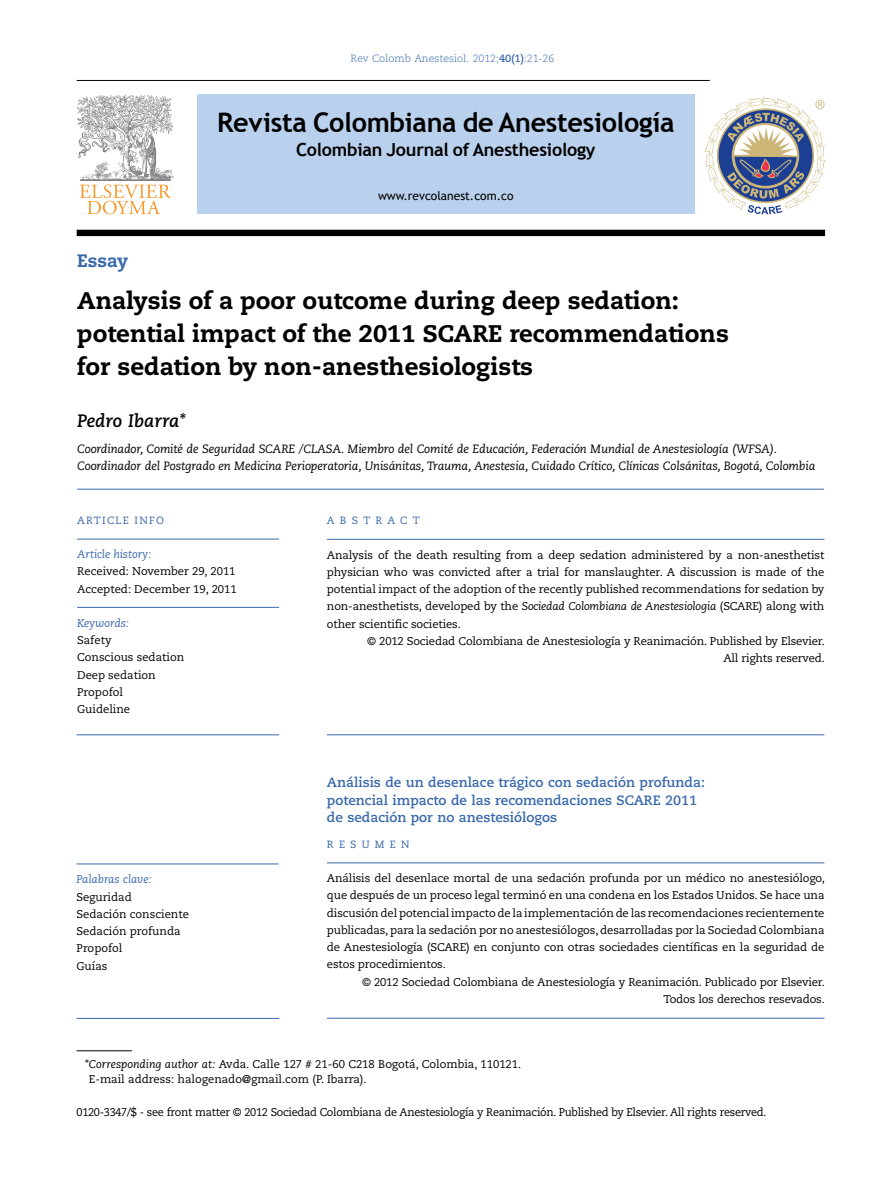
<style>
.page{position:relative;width:893px;height:1191px;background:#fff}
.page>*{position:absolute;margin:0;border:0;box-sizing:border-box;transform-origin:0 0}
.t1{font:700 27px "Trebuchet MS";letter-spacing:-.015em;color:#000}
.t2{font:800 24px/33px "Caecilia LT Std";color:#000}
.t3{font:700 18px "Trebuchet MS";letter-spacing:-.015em;color:#000}
.t4{font:italic 700 18px "Caecilia LT Std";color:#000}
.t5{font:800 18px "Caecilia LT Std";color:#3969ac}
.t6{font:700 13.5px/17.2px "Caecilia LT Std";color:#3969ac}
.t7{font:italic 12px/16.5px "Caecilia LT Std";letter-spacing:-.01em;color:#000}
.t8{font:12px "Trebuchet MS";color:#000}
.t9{font:11.25px/17.2px "Caecilia LT Std";letter-spacing:-.01em;color:#000}
.t10{font:italic 11.25px "Caecilia LT Std";color:#3969ac}
.t11{font:300 10.5px "Caecilia LT Std";color:#3969ac}
.t12{font:10.5px "Caecilia LT Std";letter-spacing:.5em;color:#3969ac}
.t13{font:10.5px "Caecilia LT Std";letter-spacing:.125em;color:#3969ac}
.s1{font-weight:700}
.s2{font-style:italic}
</style>
<div class="page">
<div style="left:77px;top:230px;width:748px;height:6px;background:#000"></div>
<hr style="left:77px;top:80px;width:633px;height:1px;background:#000">
<svg style="left:77px;top:94px;width:97px;height:120px"></svg>
<div style="left:197px;top:95px;width:497px;height:119px;background:#bad1ed"></div>
<svg style="left:704px;top:97px;width:122px;height:117px"></svg>
<hr style="left:77px;top:489px;width:747px;height:1px;background:#3969ac">
<hr style="left:77px;top:539px;width:202px;height:1px;background:#3969ac">
<hr style="left:77px;top:607px;width:202px;height:1px;background:#3969ac">
<hr style="left:327px;top:539px;width:497px;height:1px;background:#3969ac">
<hr style="left:327px;top:734px;width:497px;height:1px;background:#3969ac">
<hr style="left:327px;top:862px;width:497px;height:1px;background:#3969ac">
<hr style="left:327px;top:1017px;width:497px;height:1px;background:#3969ac">
<hr style="left:77px;top:734px;width:202px;height:1px;background:#3969ac">
<hr style="left:77px;top:1050px;width:55px;height:1px;background:#000">
<hr style="left:77px;top:863px;width:202px;height:1px;background:#3969ac">
<hr style="left:77px;top:1018px;width:202px;height:1px;background:#3969ac">
<p class="t11" style="left:351px;top:52px;width:205px">Rev Colomb Anestesiol. 2012;<span class="s1">40(1)</span>:21-26</p>
<h1 class="t1" style="left:217px;top:105px;width:459px">Revista Colombiana de Anestesiología</h1>
<h3 class="t3" style="left:296px;top:139px;width:301px">Colombian Journal of Anesthesiology</h3>
<p class="t8" style="left:378px;top:189px;width:137px">www.revcolanest.com.co</p>
<h3 class="t5" style="left:77px;top:249px;width:53px">Essay</h3>
<h2 class="t2" style="left:77px;top:284px;width:653px">Analysis of a poor outcome during deep sedation: potential impact of the 2011 SCARE recommendations for sedation by non-anesthesiologists</h2>
<h3 class="t4" style="left:77px;top:410px;width:110px">Pedro Ibarra*</h3>
<p class="t7" style="left:77px;top:441px;width:740px">Coordinador, Comité de Seguridad SCARE /CLASA. Miembro del Comité de Educación, Federación Mundial de Anestesiología (WFSA).<br>Coordinador del Postgrado en Medicina Perioperatoria, Unisánitas, Trauma, Anestesia, Cuidado Crítico, Clínicas Colsánitas, Bogotá, Colombia</p>
<p class="t13" style="left:77px;top:514px;width:89px">ARTICLE INFO</p>
<p class="t10" style="left:77px;top:548px;width:76px">Article history:</p>
<p class="t9" style="left:77px;top:563px;width:161px">Received: November 29, 2011<br>Accepted: December 19, 2011</p>
<p class="t10" style="left:77px;top:616px;width:53px">Keywords:</p>
<p class="t9" style="left:77px;top:632px;width:109px">Safety<br>Conscious sedation<br>Deep sedation<br>Propofol<br>Guideline</p>
<p class="t10" style="left:77px;top:873px;width:77px">Palabras clave:</p>
<p class="t9" style="left:77px;top:888px;width:114px">Seguridad<br>Sedación consciente<br>Sedación profunda<br>Propofol<br>Guías</p>
<p class="t12" style="left:327px;top:514px;width:94px">ABSTRACT</p>
<p class="t9" style="left:327px;top:546px;width:499px;text-align:justify">Analysis of the death resulting from a deep sedation administered by a non-anesthetist physician who was convicted after a trial for manslaughter. A discussion is made of the potential impact of the adoption of the recently published recommendations for sedation by non-anesthetists, developed by the <span class="s2">Sociedad Colombiana de Anestesiologia</span> (SCARE) along with other scientific societies.</p>
<p class="t9" style="left:367px;top:632px;width:459px;text-align:right">© 2012 Sociedad Colombiana de Anestesiología y Reanimación. Published by Elsevier.<br>All rights reserved.</p>
<p class="t6" style="left:327px;top:774px;width:380px">Análisis de un desenlace trágico con sedación profunda: potencial impacto de las recomendaciones SCARE 2011 de sedación por no anestesiólogos</p>
<p class="t12" style="left:327px;top:838px;width:84px">RESUMEN</p>
<p class="t9" style="left:327px;top:870px;width:499px;text-align:justify">Análisis del desenlace mortal de una sedación profunda por un médico no anestesiólogo, que después de un proceso legal terminó en una condena en los Estados Unidos. Se hace una discusión del potencial impacto de la implementación de las recomendaciones recientemente publicadas, para la sedación por no anestesiólogos, desarrolladas por la Sociedad Colombiana de Anestesiología (SCARE) en conjunto con otras sociedades científicas en la seguridad de estos procedimientos.</p>
<p class="t9" style="left:362px;top:973px;width:464px;text-align:right">© 2012 Sociedad Colombiana de Anestesiología y Reanimación. Publicado por Elsevier.<br>Todos los derechos resevados.</p>
<p class="t9" style="left:89px;top:1057px;width:434px;line-height:15px;text-indent:-4px">*<span class="s2">Corresponding author at:</span> Avda. Calle 127 # 21-60 C218 Bogotá, Colombia, 110121.<br>E-mail address: halogenado@gmail.com (P. Ibarra).</p>
<p class="t9" style="left:77px;top:1103px;width:691px">0120-3347/$ - see front matter © 2012 Sociedad Colombiana de Anestesiología y Reanimación. Published by Elsevier. All rights reserved.</p>
</div>
